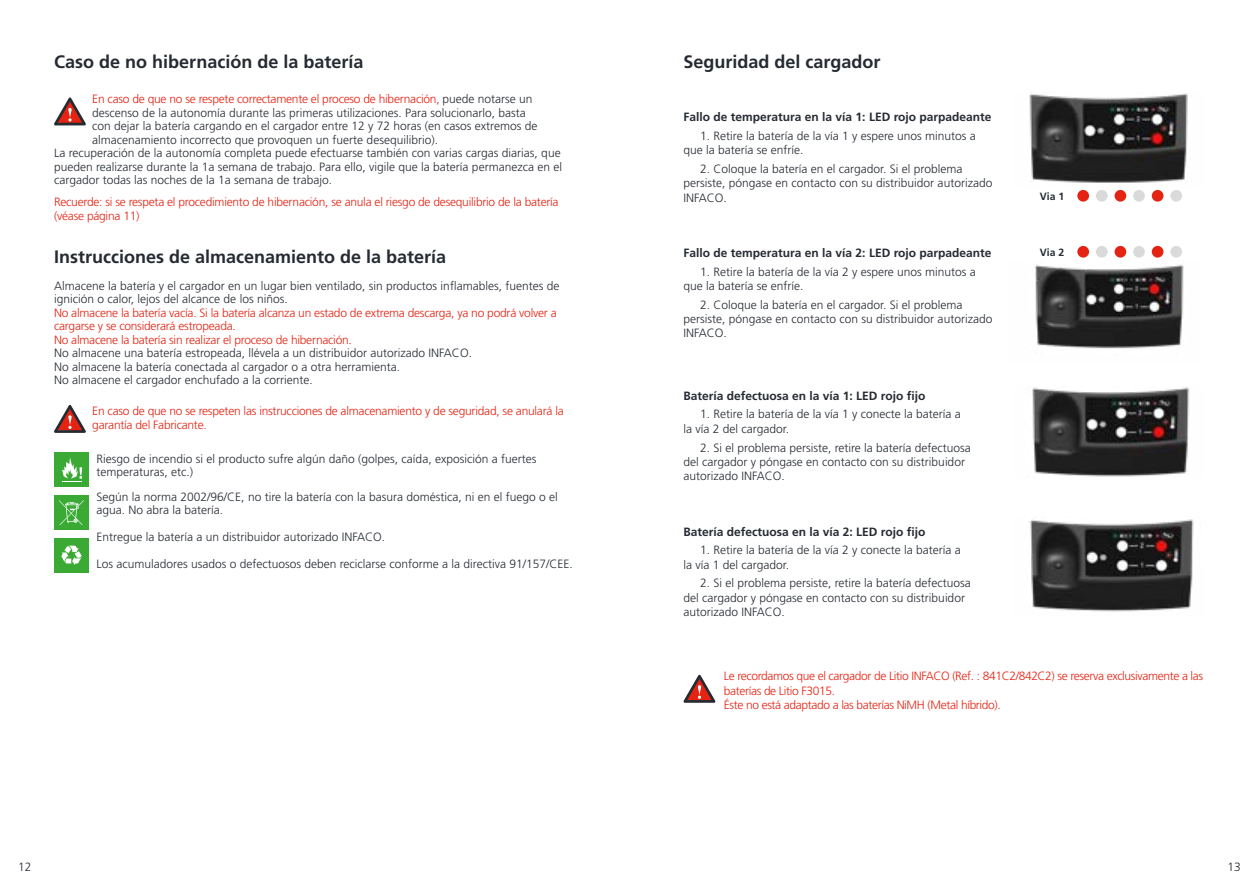
<style>
.page{position:relative;width:1259px;height:893px;background:#fff}
.page>*{position:absolute;margin:0;border:0;box-sizing:border-box;transform-origin:0 0}
.t1{font:700 18px "Frutiger Pro";color:#262b33}
.t2{font:300 12px/14.4px "Frutiger Pro";color:#262b33}
.t3{font:300 12px/13.5px "Frutiger Pro";letter-spacing:-.02em;color:#e42313}
.t4{font:700 12px "Frutiger Pro";color:#262b33}
.t5{font:700 10.5px "Frutiger Pro";letter-spacing:.005em;color:#262b33}
.s1{color:#262b33}
</style>
<div class="page">
<img style="left:1029px;top:93px;width:159px;height:90px">
<img style="left:1029px;top:519px;width:165px;height:93px">
<div style="left:1077px;top:190px;width:12px;height:12px;background:#e42313;border-radius:50%"></div>
<div style="left:1114px;top:190px;width:12px;height:12px;background:#e42313;border-radius:50%"></div>
<div style="left:1151px;top:190px;width:12px;height:12px;background:#e42313;border-radius:50%"></div>
<div style="left:1096px;top:190px;width:11px;height:12px;background:#dadada;border-radius:50%"></div>
<div style="left:1133px;top:190px;width:12px;height:12px;background:#dadada;border-radius:50%"></div>
<div style="left:1170px;top:190px;width:12px;height:12px;background:#dadada;border-radius:50%"></div>
<div style="left:1077px;top:246px;width:12px;height:12px;background:#e42313;border-radius:50%"></div>
<div style="left:1114px;top:246px;width:12px;height:12px;background:#e42313;border-radius:50%"></div>
<div style="left:1151px;top:246px;width:12px;height:12px;background:#e42313;border-radius:50%"></div>
<div style="left:1096px;top:246px;width:11px;height:12px;background:#dadada;border-radius:50%"></div>
<div style="left:1133px;top:246px;width:12px;height:12px;background:#dadada;border-radius:50%"></div>
<div style="left:1170px;top:246px;width:12px;height:12px;background:#dadada;border-radius:50%"></div>
<img style="left:1032px;top:387px;width:158px;height:90px">
<img style="left:1034px;top:264px;width:150px;height:85px">
<svg style="left:54px;top:97px;width:32px;height:28px"></svg>
<svg style="left:54px;top:405px;width:32px;height:28px"></svg>
<div style="left:54px;top:538px;width:35px;height:35px;background:#3aaa35"></div>
<svg style="left:61px;top:546px;width:20px;height:19px"></svg>
<div style="left:54px;top:495px;width:35px;height:35px;background:#3aaa35"></div>
<svg style="left:59px;top:500px;width:25px;height:25px"></svg>
<div style="left:54px;top:452px;width:35px;height:35px;background:#3aaa35"></div>
<svg style="left:62px;top:458px;width:20px;height:24px"></svg>
<svg style="left:683px;top:675px;width:32px;height:28px"></svg>
<h1 class="t1" style="left:54px;top:51px;width:311px">Caso de no hibernación de la batería</h1>
<p class="t3" style="left:92px;top:92px;width:442px">En caso de que no se respete correctamente el proceso de hibernación, <span class="s1">puede notarse un</span></p>
<p class="t2" style="left:92px;top:105px;width:435px">descenso de la autonomía durante las primeras utilizaciones. Para solucionarlo, basta</p>
<p class="t2" style="left:92px;top:119px;width:446px">con dejar la batería cargando en el cargador entre 12 y 72 horas (en casos extremos de</p>
<p class="t2" style="left:92px;top:132px;width:347px">almacenamiento incorrecto que provoquen un fuerte desequilibrio).</p>
<p class="t2" style="left:54px;top:146px;width:508px">La recuperación de la autonomía completa puede efectuarse también con varias cargas diarias, que</p>
<p class="t2" style="left:54px;top:159px;width:509px">pueden realizarse durante la 1a semana de trabajo. Para ello, vigile que la batería permanezca en el</p>
<p class="t2" style="left:54px;top:173px;width:280px">cargador todas las noches de la 1a semana de trabajo.</p>
<p class="t3" style="left:54px;top:195px;width:506px">Recuerde: si se respeta el procedimiento de hibernación, se anula el riesgo de desequilibrio de la batería (véase página 11)</p>
<h1 class="t1" style="left:54px;top:246px;width:394px">Instrucciones de almacenamiento de la batería</h1>
<p class="t2" style="left:54px;top:279px;width:507px;line-height:13.5px">Almacene la batería y el cargador en un lugar bien ventilado, sin productos inflamables, fuentes de ignición o calor, lejos del alcance de los niños.</p>
<p class="t3" style="left:54px;top:306px;width:504px">No almacene la batería vacía. Si la batería alcanza un estado de extrema descarga, ya no podrá volver a cargarse y se considerará estropeada.<br>No almacene la batería sin realizar el proceso de hibernación.</p>
<p class="t2" style="left:54px;top:346px;width:419px;line-height:13.5px">No almacene una batería estropeada, llévela a un distribuidor autorizado INFACO.<br>No almacene la batería conectada al cargador o a otra herramienta.<br>No almacene el cargador enchufado a la corriente.</p>
<p class="t3" style="left:92px;top:405px;width:473px">En caso de que no se respeten las instrucciones de almacenamiento y de seguridad, se anulará la garantía del Fabricante.</p>
<p class="t2" style="left:97px;top:452px;width:441px;line-height:13.5px">Riesgo de incendio si el producto sufre algún daño (golpes, caída, exposición a fuertes temperaturas, etc.)</p>
<p class="t2" style="left:97px;top:490px;width:463px;line-height:13.5px">Según la norma 2002/96/CE, no tire la batería con la basura doméstica, ni en el fuego o el agua. No abra la batería.</p>
<p class="t2" style="left:97px;top:530px;width:290px">Entregue la batería a un distribuidor autorizado INFACO.</p>
<p class="t2" style="left:97px;top:556px;width:478px">Los acumuladores usados o defectuosos deben reciclarse conforme a la directiva 91/157/CEE.</p>
<h1 class="t1" style="left:683px;top:51px;width:199px">Seguridad del cargador</h1>
<p class="t4" style="left:683px;top:110px;width:309px">Fallo de temperatura en la vía 1: LED rojo parpadeante</p>
<p class="t2" style="left:683px;top:128px;width:294px;text-indent:17px">1. Retire la batería de la vía 1 y espere unos minutos a que la batería se enfríe.</p>
<p class="t2" style="left:683px;top:161px;width:310px;text-indent:17px">2. Coloque la batería en el cargador. Si el problema persiste, póngase en contacto con su distribuidor autorizado<br>INFACO.</p>
<p class="t4" style="left:683px;top:246px;width:309px">Fallo de temperatura en la vía 2: LED rojo parpadeante</p>
<p class="t2" style="left:683px;top:264px;width:294px;text-indent:17px">1. Retire la batería de la vía 2 y espere unos minutos a que la batería se enfríe.</p>
<p class="t2" style="left:683px;top:297px;width:310px;text-indent:17px">2. Coloque la batería en el cargador. Si el problema persiste, póngase en contacto con su distribuidor autorizado<br>INFACO.</p>
<p class="t4" style="left:683px;top:389px;width:243px">Batería defectuosa en la vía 1: LED rojo fijo</p>
<p class="t2" style="left:683px;top:407px;width:279px;text-indent:17px">1. Retire la batería de la vía 1 y conecte la batería a la vía 2 del cargador.</p>
<p class="t2" style="left:683px;top:440px;width:289px;text-indent:17px">2. Si el problema persiste, retire la batería defectuosa del cargador y póngase en contacto con su distribuidor autorizado INFACO.</p>
<p class="t4" style="left:683px;top:524px;width:243px">Batería defectuosa en la vía 2: LED rojo fijo</p>
<p class="t2" style="left:683px;top:543px;width:279px;text-indent:17px">1. Retire la batería de la vía 2 y conecte la batería a la vía 1 del cargador.</p>
<p class="t2" style="left:683px;top:576px;width:289px;text-indent:17px">2. Si el problema persiste, retire la batería defectuosa del cargador y póngase en contacto con su distribuidor autorizado INFACO.</p>
<p class="t5" style="left:1039px;top:190px;width:26px">Via 1</p>
<p class="t5" style="left:1039px;top:246px;width:26px">Via 2</p>
<p class="t3" style="left:724px;top:669px;width:481px;line-height:14.4px">Le recordamos que el cargador de Litio INFACO (Ref. : 841C2/842C2) se reserva exclusivamente a las baterías de Litio F3015.<br>Éste no está adaptado a las baterías NiMH (Metal híbrido).</p>
<p class="t2" style="left:18px;top:859px;width:15px">12</p>
<p class="t2" style="left:1227px;top:859px;width:15px">13</p>
</div>
